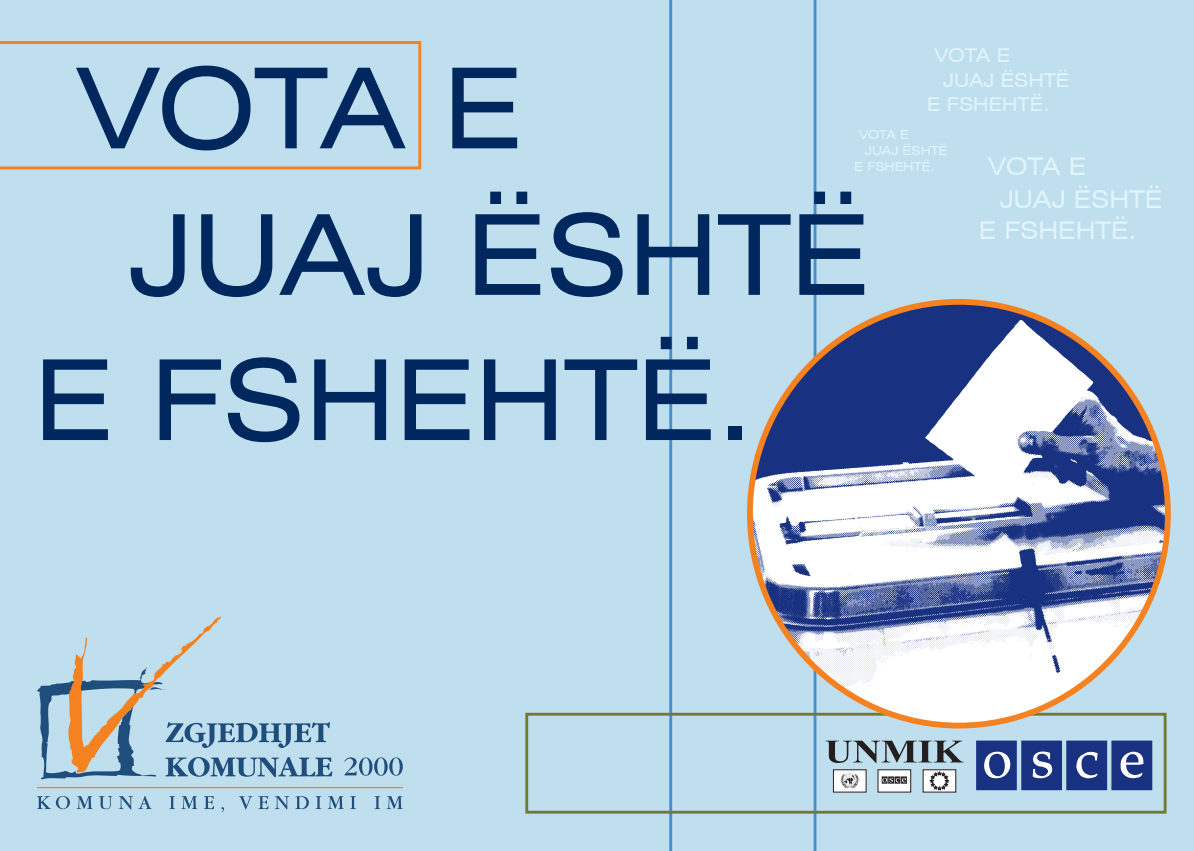
<style>
.page{position:relative;width:1194px;height:851px;background:#fff}
.page>*{position:absolute;margin:0;border:0;box-sizing:border-box;transform-origin:0 0}
.t1{font:111.6px "Swis 721 Ex BT";color:#00285f}
.t2{font:24.45px "Swis 721 Ex BT";color:#e1f4fc}
.t3{font:19.05px "Swis 721 Ex BT";color:#e1f4fc}
.t4{font:12.45px "Swis 721 Ex BT";color:#e1f4fc}
</style>
<div class="page">
<div style="left:0;top:0;width:1194px;height:850px;background:#c0dfee"></div>
<svg style="left:0;top:41px;width:421px;height:128px"></svg>
<svg style="left:669px;top:0;width:147px;height:850px"></svg>
<div style="left:525px;top:712px;width:641px;height:101px;border:3px solid #707a33"></div>
<img style="left:751px;top:302px;width:417px;height:423px">
<svg style="left:976px;top:740px;width:176px;height:50px"></svg>
<div style="left:833px;top:769px;width:33px;height:23px;background:#fff"></div>
<svg style="left:825px;top:740px;width:138px;height:23px"></svg>
<svg style="left:841px;top:773px;width:17px;height:15px"></svg>
<svg style="left:922px;top:769px;width:34px;height:23px"></svg>
<svg style="left:877px;top:769px;width:34px;height:23px"></svg>
<svg style="left:881px;top:776px;width:26px;height:7px"></svg>
<svg style="left:930px;top:771px;width:19px;height:19px"></svg>
<hr style="left:37px;top:786px;width:366px;height:2px;background:#f58220">
<svg style="left:344px;top:757px;width:59px;height:18px"></svg>
<svg style="left:37px;top:796px;width:33px;height:13px"></svg>
<svg style="left:77px;top:796px;width:16px;height:13px"></svg>
<svg style="left:99px;top:796px;width:13px;height:13px"></svg>
<svg style="left:119px;top:796px;width:33px;height:13px"></svg>
<svg style="left:169px;top:796px;width:6px;height:13px"></svg>
<svg style="left:181px;top:796px;width:16px;height:13px"></svg>
<svg style="left:204px;top:796px;width:10px;height:13px"></svg>
<svg style="left:239px;top:796px;width:13px;height:13px"></svg>
<svg style="left:258px;top:796px;width:10px;height:13px"></svg>
<svg style="left:275px;top:796px;width:14px;height:13px"></svg>
<svg style="left:295px;top:796px;width:14px;height:13px"></svg>
<svg style="left:316px;top:796px;width:5px;height:13px"></svg>
<svg style="left:328px;top:796px;width:16px;height:13px"></svg>
<svg style="left:350px;top:796px;width:6px;height:13px"></svg>
<svg style="left:374px;top:796px;width:6px;height:13px"></svg>
<svg style="left:386px;top:796px;width:17px;height:13px"></svg>
<svg style="left:37px;top:616px;width:295px;height:163px"></svg>
<p class="t1" style="left:77px;top:68px;width:447px">VOTA E</p>
<p class="t3" style="left:934px;top:48px;width:77px">VOTA E</p>
<p class="t3" style="left:943px;top:73px;width:128px">JUAJ ËSHTË</p>
<p class="t4" style="left:859px;top:130px;width:51px">VOTA E</p>
<p class="t3" style="left:927px;top:98px;width:124px">E FSHEHTË.</p>
<p class="t4" style="left:865px;top:146px;width:84px">JUAJ ËSHTË</p>
<p class="t4" style="left:854px;top:162px;width:82px">E FSHEHTË.</p>
<p class="t2" style="left:988px;top:158px;width:99px">VOTA E</p>
<p class="t1" style="left:129px;top:214px;width:742px">JUAJ ËSHTË</p>
<p class="t1" style="left:34px;top:359px;width:721px">E FSHEHTË.</p>
<p class="t2" style="left:999px;top:190px;width:164px">JUAJ ËSHTË</p>
<p class="t2" style="left:979px;top:222px;width:159px">E FSHEHTË.</p>
</div>
